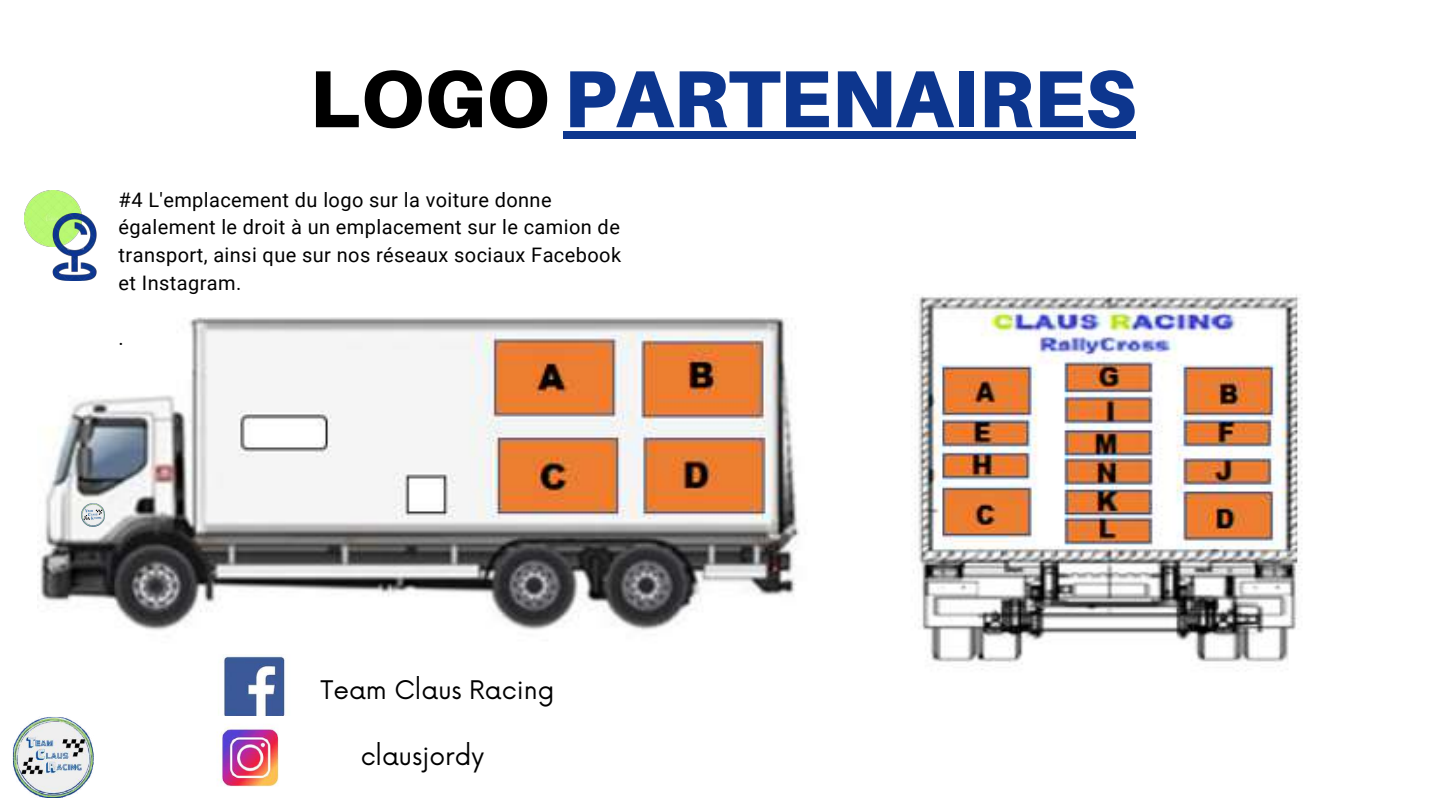
<style>
.page{position:relative;width:1440px;height:810px;background:#fff}
.page>*{position:absolute;margin:0;border:0;box-sizing:border-box;transform-origin:0 0}
.t1{font:900 81px "Aileron";color:#0d368e}
.t2{font:25px "Now";color:#000}
.t3{font:20px/27.8px "Roboto";letter-spacing:.02em;color:#000}
.s1{color:#000}
</style>
<div class="page">
<img style="left:37px;top:317px;width:763px;height:338px">
<img style="left:911px;top:294px;width:391px;height:376px">
<img style="left:12px;top:717px;width:81px;height:80px">
<img style="left:25px;top:191px;width:56px;height:56px">
<img style="left:53px;top:213px;width:44px;height:67px">
<img style="left:223px;top:656px;width:62px;height:60px">
<img style="left:218px;top:726px;width:61px;height:61px">
<div style="left:564px;top:132px;width:572px;height:7px;background:#0d368e"></div>
<img style="left:81px;top:503px;width:23px;height:23px">
<h1 class="t1" style="left:309px;top:49px;width:828px"><span class="s1">LOGO</span> PARTENAIRES</h1>
<p class="t3" style="left:119px;top:186px;width:504px">#4 L'emplacement du logo sur la voiture donne également le droit à un emplacement sur le camion de transport, ainsi que sur nos réseaux sociaux Facebook et Instagram.</p>
<p class="t3" style="left:119px;top:325px;width:7px">.</p>
<p class="t2" style="left:320px;top:676px;width:235px">Team Claus Racing</p>
<p class="t2" style="left:361px;top:742px;width:125px">clausjordy</p>
</div>
